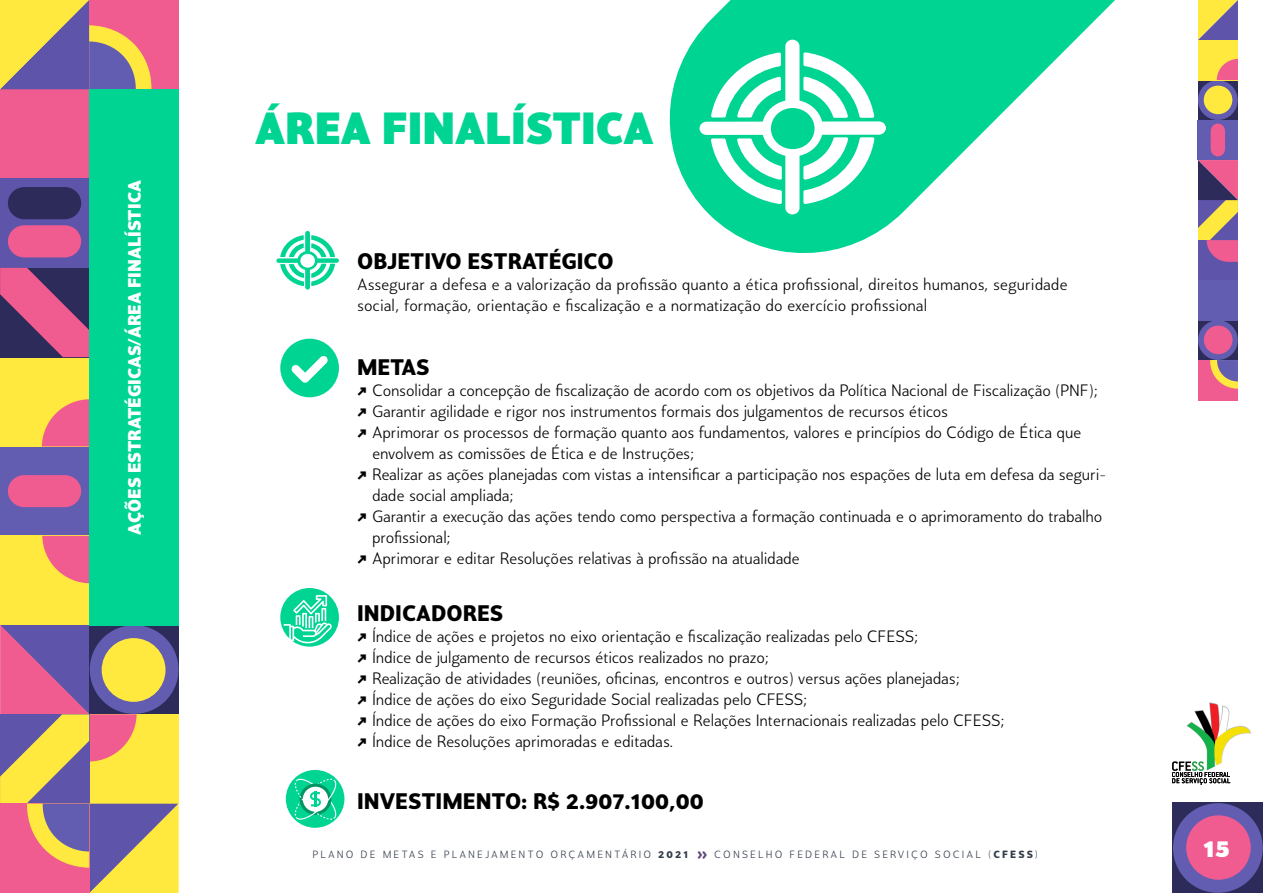
<style>
.page{position:relative;width:1263px;height:893px;background:#fff}
.page>*{position:absolute;margin:0;border:0;box-sizing:border-box;transform-origin:0 0}
.t1{font:900 45px "Proda Sans";color:#00d493}
.t2{font:900 24px "Proda Sans";color:#fff}
.t3{font:700 22.5px "Proda Sans";color:#000}
.t4{font:800 18px "Proda Sans";color:#fff}
.t5{font:300 16.5px/21px "Proda Sans";letter-spacing:-.01em;color:#000}
.t6{font:300 10.5px "Proda Sans";letter-spacing:.2em;color:#333d4a}
.s1{font-weight:900}
.s2{font-weight:700}
.s3{font-family:"Duepuntozero";font-weight:800;font-size:16.5px;color:#5f497a}
</style>
<div class="page">
<div style="left:1198px;top:240px;width:40px;height:40px;background:#5e54a9"></div>
<svg style="left:1201px;top:160px;width:37px;height:102px;background:#ab6e7b"></svg>
<div style="left:1198px;top:360px;width:40px;height:40px;background:#f05b90"></div>
<svg style="left:1210px;top:360px;width:28px;height:29px"></svg>
<div style="left:1198px;top:320px;width:40px;height:40px;background:#2c2b59"></div>
<svg style="left:1198px;top:320px;width:40px;height:40px"></svg>
<div style="left:1204px;top:326px;width:28px;height:28px;background:#f05b90;border-radius:50%"></div>
<div style="left:1198px;top:280px;width:40px;height:40px;background:#635db2"></div>
<div style="left:1198px;top:120px;width:40px;height:40px;background:#635db2"></div>
<div style="left:1211px;top:124px;width:14px;height:32px;background:#f05b90;border-radius:7px"></div>
<div style="left:1198px;top:80px;width:40px;height:40px;background:#2c2b59"></div>
<svg style="left:1198px;top:80px;width:40px;height:40px"></svg>
<div style="left:1204px;top:86px;width:28px;height:28px;background:#ffe93e;border-radius:50%"></div>
<div style="left:1198px;top:40px;width:40px;height:40px;background:#ffe93e"></div>
<svg style="left:1217px;top:59px;width:21px;height:21px"></svg>
<svg style="left:1201px;top:0;width:37px;height:40px"></svg>
<svg style="left:1172px;top:702px;width:79px;height:83px"></svg>
<div style="left:1173px;top:803px;width:90px;height:90px;background:#2c2b59"></div>
<div style="left:1173px;top:803px;width:90px;height:90px;background:#635db2;border-radius:50%"></div>
<div style="left:1186px;top:815px;width:65px;height:65px;background:#f05b90;border-radius:50%"></div>
<div style="left:0;top:89px;width:89px;height:89px;background:#f05b90"></div>
<div style="left:0;top:178px;width:89px;height:90px;background:#5e54a9"></div>
<div style="left:8px;top:225px;width:73px;height:32px;background:#f05b90;border-radius:16px"></div>
<div style="left:8px;top:187px;width:73px;height:32px;background:#2c2b59;border-radius:16px"></div>
<div style="left:89px;top:0;width:89px;height:89px;background:#f05b90"></div>
<svg style="left:0;top:0;width:151px;height:89px"></svg>
<div style="left:0;top:536px;width:89px;height:89px;background:#ffe93e"></div>
<svg style="left:0;top:268px;width:89px;height:316px;background:#bc8175"></svg>
<svg style="left:0;top:625px;width:178px;height:268px;background:#bc9077"></svg>
<div style="left:89px;top:89px;width:90px;height:536px;background:#00d493"></div>
<svg style="left:669px;top:0;width:532px;height:253px"></svg>
<svg style="left:699px;top:40px;width:187px;height:174px"></svg>
<svg style="left:276px;top:231px;width:63px;height:59px"></svg>
<svg style="left:280px;top:339px;width:59px;height:58px"></svg>
<div style="left:280px;top:588px;width:59px;height:59px;background:#00d493;border-radius:50%"></div>
<svg style="left:284px;top:595px;width:48px;height:50px"></svg>
<div style="left:286px;top:770px;width:58px;height:58px;background:#00d493;border-radius:50%"></div>
<svg style="left:295px;top:778px;width:42px;height:42px"></svg>
<p class="t4" style="left:122px;top:535px;width:356px;rotate:-90deg">ações estratégicas/Área finalística</p>
<h1 class="t1" style="left:255px;top:97px;width:400px">ÁREA FINALÍSTICA</h1>
<h3 class="t3" style="left:357px;top:246px;width:258px">OBJETIVO ESTRATÉGICO</h3>
<p class="t5" style="left:357px;top:274px;width:712px">Assegurar a defesa e a valorização da profissão quanto a ética profissional, direitos humanos, seguridade social, formação, orientação e fiscalização e a normatização do exercício profissional</p>
<h3 class="t3" style="left:357px;top:352px;width:74px">METAS</h3>
<p class="t5" style="left:357px;top:379px;width:742px"><span class="s1">↗</span> Consolidar a concepção de fiscalização de acordo com os objetivos da Política Nacional de Fiscalização (PN F);</p>
<p class="t5" style="left:357px;top:400px;width:592px"><span class="s1">↗</span> Garantir agilidade e rigor nos instrumentos formais dos julgamentos de recursos éticos</p>
<p class="t5" style="left:357px;top:421px;width:726px"><span class="s1">↗</span> Aprimorar os processos de formação quanto aos fundamentos, valores e princípios do Código de Ética que</p>
<p class="t5" style="left:372px;top:442px;width:324px">envolvem as comissões de Ética e de I nstruções;</p>
<p class="t5" style="left:357px;top:463px;width:750px"><span class="s1">↗</span> Realizar as ações planejadas com vistas a intensificar a participação nos espações de luta em defesa da seguri-</p>
<p class="t5" style="left:372px;top:484px;width:143px">dade social ampliada;</p>
<p class="t5" style="left:357px;top:505px;width:746px"><span class="s1">↗</span> Garantir a execução das ações tendo como perspectiva a formação continuada e o aprimoramento do trabalho</p>
<p class="t5" style="left:372px;top:526px;width:80px">profissional;</p>
<p class="t5" style="left:357px;top:547px;width:444px"><span class="s1">↗</span> Aprimorar e editar Resoluções relativas à profissão na atualidade</p>
<h3 class="t3" style="left:357px;top:598px;width:147px">INDICADORES</h3>
<p class="t5" style="left:357px;top:626px;width:649px"><span class="s1">↗</span> Índice de ações e projetos no eixo orientação e fiscalização realizadas pelo CFESS;<br><span class="s1">↗</span> Índice de julgamento de recursos éticos realizados no prazo;<br><span class="s1">↗</span> Realização de atividades (reuniões, oficinas, encontros e outros) versus ações planejadas;<br><span class="s1">↗</span> Índice de ações do eixo Seguridade Social realizadas pelo CFESS;<br><span class="s1">↗</span> Índice de ações do eixo Formação Profissional e Relações I nternacionais realizadas pelo CFESS; <span class="s1">↗</span> Índice de Resoluções aprimoradas e editadas.</p>
<h3 class="t3" style="left:357px;top:786px;width:348px">INVESTIMENTO: R$ 2.907.100,00</h3>
<p class="t6" style="left:312px;top:848px;width:727px">Plano de metas e p lanejamento orçamentário <span class="s2">2021</span> <span class="s3">&gt;&gt;</span> Conselho Federal de Serviço Soc ial (<span class="s2">CFESS</span>)</p>
<h2 class="t2" style="left:1203px;top:831px;width:28px">15</h2>
</div>
